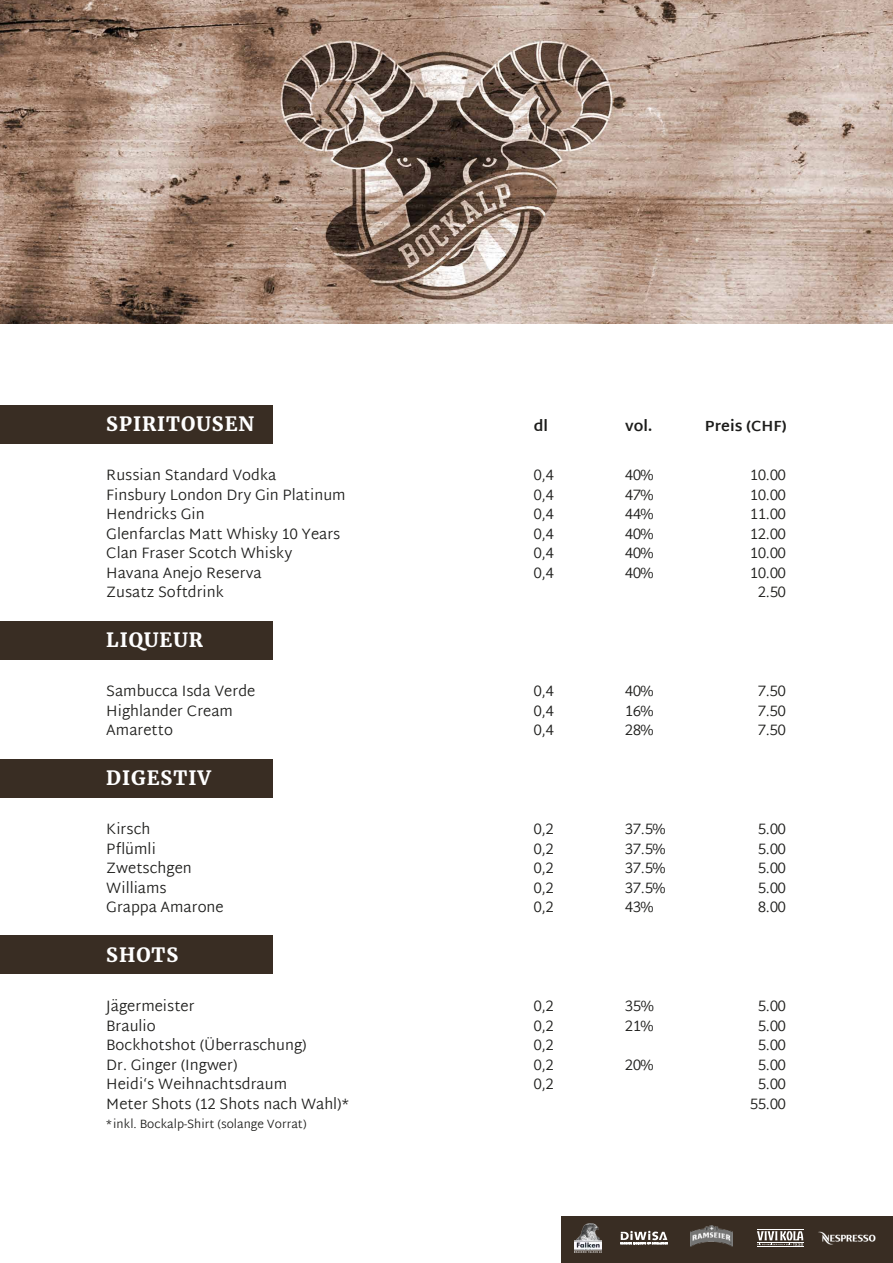
<style>
.page{position:relative;width:893px;height:1263px;background:#fff}
.page>*{position:absolute;margin:0;border:0;box-sizing:border-box;transform-origin:0 0}
.t1{font:700 19.5px "Merriweather";letter-spacing:.05em;color:#fff}
.t2{font:300 15px "Martel Sans";color:#1d1d1b}
.t3{font:700 15px "Martel Sans";color:#1d1d1b}
.t4{font:300 12px "Martel Sans";color:#1d1d1b}
</style>
<div class="page">
<div style="left:0;top:405px;width:272px;height:38px;background:#392d23"></div>
<div style="left:0;top:621px;width:272px;height:38px;background:#392d23"></div>
<div style="left:0;top:759px;width:272px;height:38px;background:#392d23"></div>
<div style="left:0;top:935px;width:272px;height:39px;background:#392d23"></div>
<img style="left:0;top:0;width:893px;height:324px">
<div style="left:562px;top:1217px;width:331px;height:46px;background:#392d23"></div>
<img style="left:574px;top:1224px;width:27px;height:28px">
<img style="left:690px;top:1225px;width:43px;height:21px">
<svg style="left:621px;top:1231px;width:47px;height:13px"></svg>
<hr style="left:757px;top:1229px;width:46px;height:1px;background:#fff">
<hr style="left:757px;top:1246px;width:46px;height:1px;background:#fff">
<svg style="left:757px;top:1231px;width:46px;height:15px"></svg>
<img style="left:818px;top:1231px;width:58px;height:14px">
<h1 class="t1" style="left:106px;top:410px;width:149px">SPIRITOUSEN</h1>
<p class="t3" style="left:534px;top:417px;width:16px">dl</p>
<p class="t3" style="left:625px;top:417px;width:29px">vol.</p>
<p class="t3" style="left:705px;top:417px;width:83px">Preis (CHF)</p>
<p class="t2" style="left:106px;top:464px;width:172px">Russian Standard Vodka</p>
<p class="t2" style="left:534px;top:464px;width:21px">0,4</p>
<p class="t2" style="left:625px;top:464px;width:30px">40%</p>
<p class="t2" style="left:750px;top:464px;width:37px">10.00</p>
<p class="t2" style="left:106px;top:484px;width:241px">Finsbury London Dry Gin Platinum</p>
<p class="t2" style="left:534px;top:484px;width:21px">0,4</p>
<p class="t2" style="left:625px;top:484px;width:30px">47%</p>
<p class="t2" style="left:750px;top:484px;width:37px">10.00</p>
<p class="t2" style="left:106px;top:503px;width:100px">Hendricks Gin</p>
<p class="t2" style="left:534px;top:503px;width:21px">0,4</p>
<p class="t2" style="left:625px;top:503px;width:30px">44%</p>
<p class="t2" style="left:750px;top:503px;width:37px">11.00</p>
<p class="t2" style="left:106px;top:523px;width:236px">Glenfarclas Matt Whisky 10 Years</p>
<p class="t2" style="left:534px;top:523px;width:21px">0,4</p>
<p class="t2" style="left:625px;top:523px;width:30px">40%</p>
<p class="t2" style="left:750px;top:523px;width:37px">12.00</p>
<p class="t2" style="left:106px;top:542px;width:188px">Clan Fraser Scotch Whisky</p>
<p class="t2" style="left:534px;top:542px;width:21px">0,4</p>
<p class="t2" style="left:625px;top:542px;width:30px">40%</p>
<p class="t2" style="left:750px;top:542px;width:37px">10.00</p>
<p class="t2" style="left:106px;top:562px;width:157px">Havana Anejo Reserva</p>
<p class="t2" style="left:534px;top:562px;width:21px">0,4</p>
<p class="t2" style="left:625px;top:562px;width:30px">40%</p>
<p class="t2" style="left:750px;top:562px;width:37px">10.00</p>
<p class="t2" style="left:106px;top:581px;width:119px">Zusatz Softdrink</p>
<p class="t2" style="left:758px;top:581px;width:29px">2.50</p>
<h1 class="t1" style="left:106px;top:626px;width:98px">LIQUEUR</h1>
<p class="t2" style="left:106px;top:680px;width:151px">Sambucca Isda Verde</p>
<p class="t2" style="left:534px;top:680px;width:21px">0,4</p>
<p class="t2" style="left:625px;top:680px;width:30px">40%</p>
<p class="t2" style="left:758px;top:680px;width:29px">7.50</p>
<p class="t2" style="left:106px;top:700px;width:128px">Highlander Cream</p>
<p class="t2" style="left:534px;top:700px;width:21px">0,4</p>
<p class="t2" style="left:625px;top:700px;width:30px">16%</p>
<p class="t2" style="left:758px;top:700px;width:29px">7.50</p>
<p class="t2" style="left:106px;top:719px;width:68px">Amaretto</p>
<p class="t2" style="left:534px;top:719px;width:21px">0,4</p>
<p class="t2" style="left:625px;top:719px;width:30px">28%</p>
<p class="t2" style="left:758px;top:719px;width:29px">7.50</p>
<h1 class="t1" style="left:106px;top:764px;width:106px">DIGESTIV</h1>
<p class="t2" style="left:106px;top:818px;width:46px">Kirsch</p>
<p class="t2" style="left:534px;top:818px;width:21px">0,2</p>
<p class="t2" style="left:625px;top:818px;width:42px">37.5%</p>
<p class="t2" style="left:758px;top:818px;width:29px">5.00</p>
<p class="t2" style="left:106px;top:838px;width:51px">Pflümli</p>
<p class="t2" style="left:534px;top:838px;width:21px">0,2</p>
<p class="t2" style="left:625px;top:838px;width:42px">37.5%</p>
<p class="t2" style="left:758px;top:838px;width:29px">5.00</p>
<p class="t2" style="left:106px;top:857px;width:87px">Zwetschgen</p>
<p class="t2" style="left:534px;top:857px;width:21px">0,2</p>
<p class="t2" style="left:625px;top:857px;width:42px">37.5%</p>
<p class="t2" style="left:758px;top:857px;width:29px">5.00</p>
<p class="t2" style="left:106px;top:877px;width:62px">Williams</p>
<p class="t2" style="left:534px;top:877px;width:21px">0,2</p>
<p class="t2" style="left:625px;top:877px;width:42px">37.5%</p>
<p class="t2" style="left:758px;top:877px;width:29px">5.00</p>
<p class="t2" style="left:106px;top:896px;width:119px">Grappa Amarone</p>
<p class="t2" style="left:534px;top:896px;width:21px">0,2</p>
<p class="t2" style="left:625px;top:896px;width:30px">43%</p>
<p class="t2" style="left:758px;top:896px;width:29px">8.00</p>
<h1 class="t1" style="left:106px;top:941px;width:74px">SHOTS</h1>
<p class="t2" style="left:106px;top:995px;width:90px">Jägermeister</p>
<p class="t2" style="left:534px;top:995px;width:21px">0,2</p>
<p class="t2" style="left:625px;top:995px;width:30px">35%</p>
<p class="t2" style="left:758px;top:995px;width:29px">5.00</p>
<p class="t2" style="left:106px;top:1015px;width:51px">Braulio</p>
<p class="t2" style="left:534px;top:1015px;width:21px">0,2</p>
<p class="t2" style="left:625px;top:1015px;width:30px">21%</p>
<p class="t2" style="left:758px;top:1015px;width:29px">5.00</p>
<p class="t2" style="left:106px;top:1034px;width:202px">Bockhotshot (Überraschung)</p>
<p class="t2" style="left:534px;top:1034px;width:21px">0,2</p>
<p class="t2" style="left:758px;top:1034px;width:29px">5.00</p>
<p class="t2" style="left:106px;top:1054px;width:133px">Dr. Ginger (Ingwer)</p>
<p class="t2" style="left:534px;top:1054px;width:21px">0,2</p>
<p class="t2" style="left:625px;top:1054px;width:30px">20%</p>
<p class="t2" style="left:758px;top:1054px;width:29px">5.00</p>
<p class="t2" style="left:106px;top:1073px;width:182px">Heidi‘s Weihnachtsdraum</p>
<p class="t2" style="left:534px;top:1073px;width:21px">0,2</p>
<p class="t2" style="left:758px;top:1073px;width:29px">5.00</p>
<p class="t2" style="left:106px;top:1093px;width:244px">Meter Shots (12 Shots nach Wahl)*</p>
<p class="t2" style="left:750px;top:1093px;width:37px">55.00</p>
<p class="t4" style="left:106px;top:1115px;width:202px">*inkl. Bockalp-Shirt (solange Vorrat)</p>
</div>
